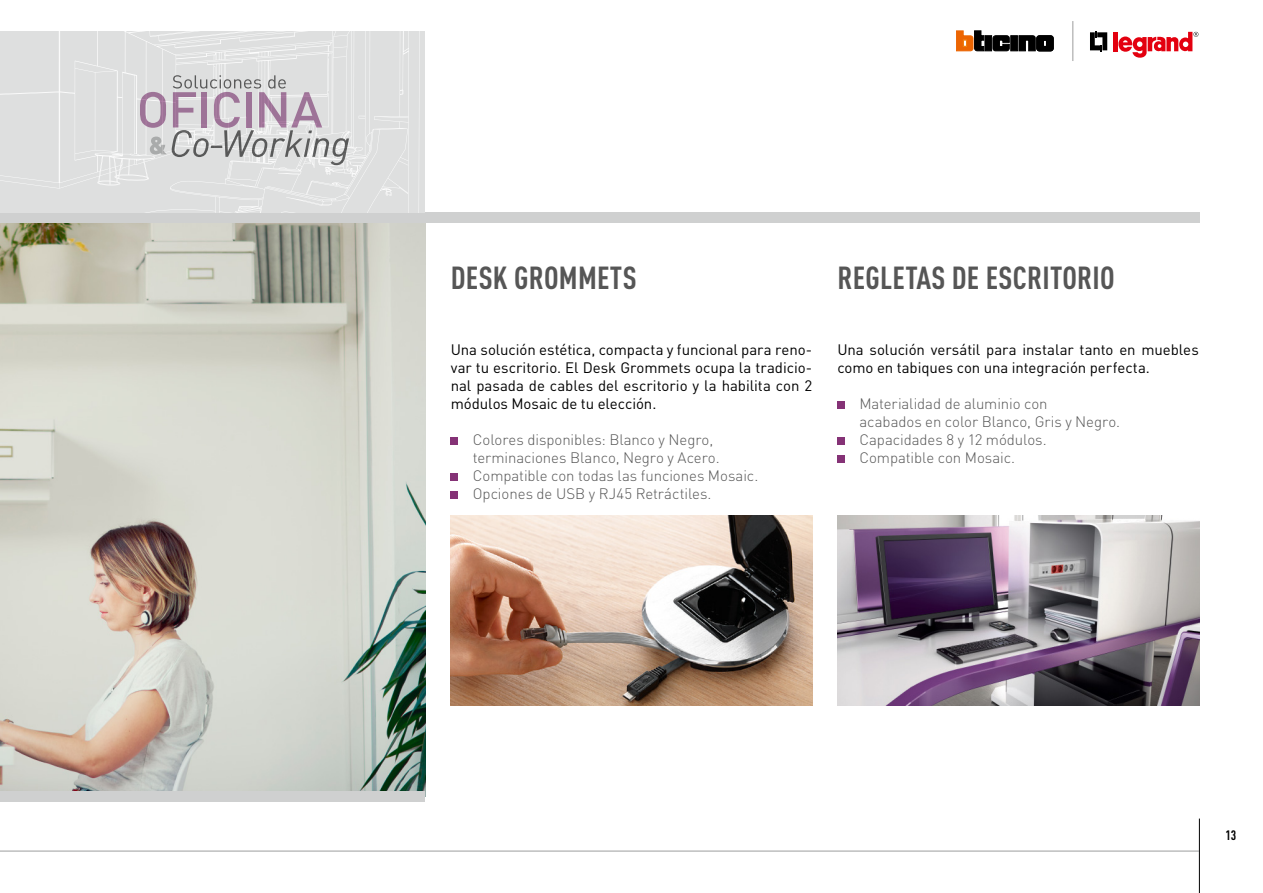
<style>
.page{position:relative;width:1263px;height:893px;background:#fff}
.page>*{position:absolute;margin:0;border:0;box-sizing:border-box;transform-origin:0 0}
.t1{font:700 condensed 31.5px "DIN Pro";letter-spacing:.01em;color:#565656}
.t2{font:15px/18px "DIN Pro";letter-spacing:-.005em;color:#000;text-align:justify}
.t3{font:300 15px/18px "DIN Pro";letter-spacing:-.005em;color:#565656}
.t4{font:700 condensed 13.5px "DIN Pro";color:#000}
</style>
<div class="page">
<svg style="left:1090px;top:31px;width:17px;height:21px"></svg>
<div style="left:1113px;top:32px;width:5px;height:19px;background:#e3000f"></div>
<svg style="left:1118px;top:32px;width:80px;height:26px"></svg>
<div style="left:451px;top:438px;width:7px;height:7px;background:#853276"></div>
<div style="left:837px;top:402px;width:8px;height:7px;background:#853276"></div>
<div style="left:451px;top:473px;width:7px;height:8px;background:#853276"></div>
<div style="left:837px;top:438px;width:8px;height:7px;background:#853276"></div>
<div style="left:451px;top:491px;width:7px;height:7px;background:#853276"></div>
<div style="left:837px;top:455px;width:8px;height:8px;background:#853276"></div>
<img style="left:0;top:223px;width:425px;height:568px">
<img style="left:451px;top:516px;width:361px;height:190px">
<img style="left:838px;top:516px;width:361px;height:190px">
<div style="left:985px;top:36px;width:7px;height:15px;background:#000"></div>
<div style="left:1011px;top:36px;width:6px;height:15px;background:#000"></div>
<svg style="left:1019px;top:36px;width:34px;height:15px"></svg>
<svg style="left:956px;top:31px;width:28px;height:20px"></svg>
<svg style="left:993px;top:36px;width:16px;height:15px"></svg>
<hr style="left:1072px;top:21px;width:1px;height:40px;background:#9c9d9d">
<hr style="left:0;top:851px;width:1199px;height:1px;background:#9c9d9d">
<hr style="left:1199px;top:819px;width:1px;height:74px;background:#000">
<div style="left:0;top:213px;width:1199px;height:10px;background:#cfd0d0"></div>
<div style="left:0;top:791px;width:425px;height:10px;background:#cfd0d0"></div>
<svg style="left:0;top:31px;width:425px;height:182px;background:#dfe0e0"></svg>
<svg style="left:140px;top:75px;width:209px;height:90px;background:#cbc6cb"></svg>
<h1 class="t1" style="left:451px;top:258px;width:187px">DESK GROMMETS</h1>
<p class="t2" style="left:451px;top:340px;width:363px">Una solución estética, compacta y funcional para reno&shy;var tu escritorio. El Desk Grommets ocupa la tradicio&shy;nal pasada de cables del escritorio y la habilita con 2 módulos Mosaic de tu elección.</p>
<p class="t3" style="left:473px;top:430px;width:287px">Colores disponibles: Blanco y Negro, terminaciones Blanco, Negro y Acero.<br>Compatible con todas las funciones Mosaic.<br>Opciones de USB y RJ45 Retráctiles.</p>
<h1 class="t1" style="left:837px;top:258px;width:279px">REGLETAS DE ESCRITORIO</h1>
<p class="t2" style="left:837px;top:340px;width:363px">Una solución versátil para instalar tanto en muebles como en tabiques con una integración perfecta.</p>
<p class="t3" style="left:859px;top:394px;width:262px">Materialidad de aluminio con<br>acabados en color Blanco, Gris y Negro.<br>Capacidades 8 y 12 módulos.<br>Compatible con Mosaic.</p>
<p class="t4" style="left:1225px;top:827px;width:12px">13</p>
</div>
